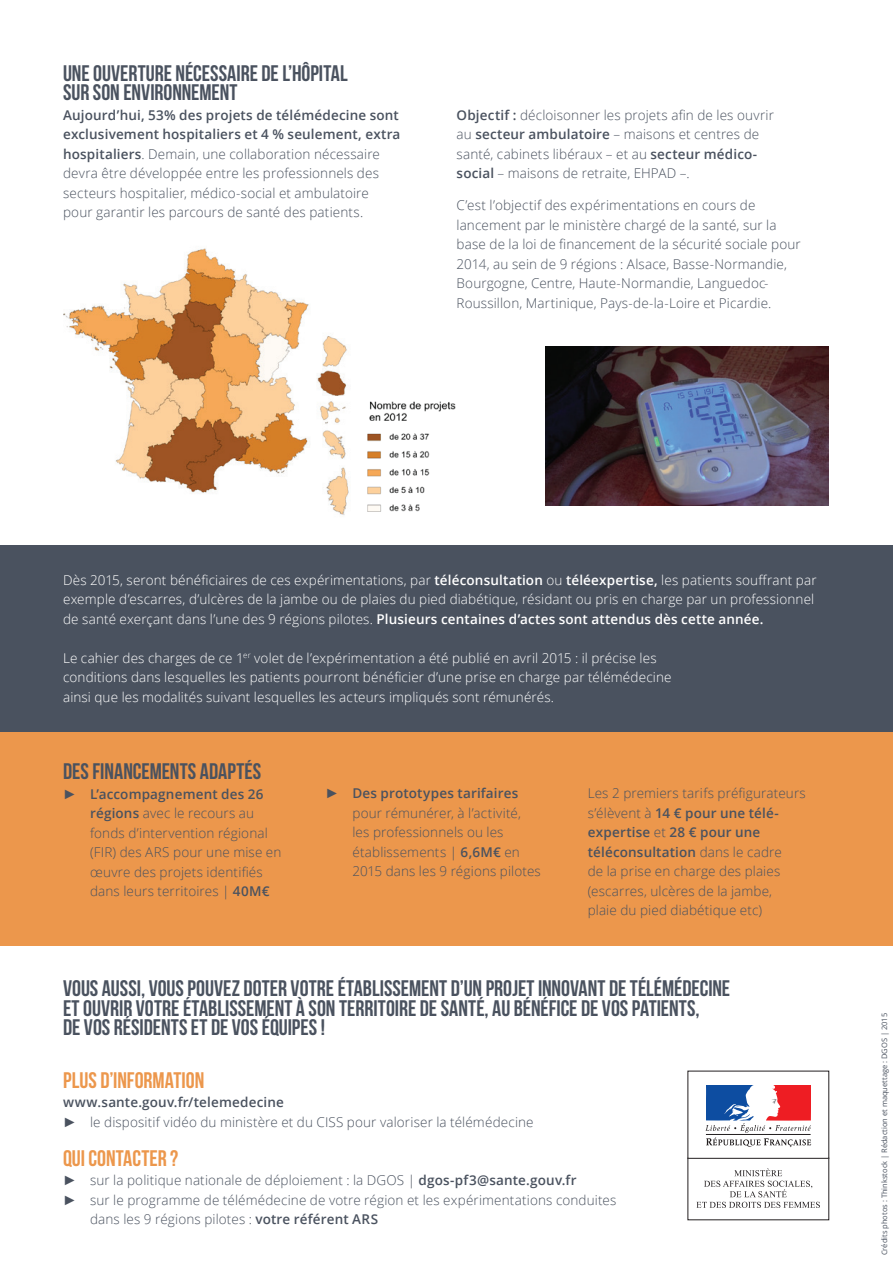
<style>
.page{position:relative;width:893px;height:1263px;background:#fff}
.page>*{position:absolute;margin:0;border:0;box-sizing:border-box;transform-origin:0 0}
.t1{font:22.5px/19.5px "Bebas Neue";color:#4a525f}
.t2{font:22.5px "Bebas Neue";color:#ec974c}
.t3{font:300 13.5px/19.5px "Open Sans";letter-spacing:.01em;color:#4a525f}
.t4{font:300 13.5px/19.5px "Open Sans";letter-spacing:.01em;color:#fff}
.t5{font:7.5px "Open Sans";color:#4a525f}
.s1{font-weight:600}
.s2{font-family:"Arial";font-weight:400}
</style>
<div class="page">
<div style="left:0;top:545px;width:893px;height:193px;background:#4a525f"></div>
<div style="left:0;top:732px;width:893px;height:214px;background:#ec974c"></div>
<div style="left:687px;top:1071px;width:142px;height:88px;border:1px solid #231f20"></div>
<svg style="left:705px;top:1085px;width:106px;height:62px"></svg>
<svg style="left:696px;top:1168px;width:124px;height:40px"></svg>
<img style="left:63px;top:248px;width:286px;height:267px">
<img style="left:367px;top:401px;width:89px;height:111px">
<img style="left:545px;top:346px;width:284px;height:160px">
<h1 class="t1" style="left:63px;top:63px;width:286px">UNE OUVERTURE NÉCESSAIRE DE L’HÔPITAL<br>SUR SON ENVIRONNEMENT</h1>
<p class="t3" style="left:63px;top:105px;width:339px"><span class="s1">Aujourd’hui, 53% des projets de télémédecine sont exclusivement hospitaliers et 4 % seulement, extra hospitaliers</span>. Demain, une collaboration nécessaire devra être développée entre les professionnels des secteurs hospitalier, médico-social et ambulatoire pour garantir les parcours de santé des patients.</p>
<p class="t3" style="left:457px;top:105px;width:319px"><span class="s1">Objectif :</span> décloisonner les projets afin de les ouvrir au <span class="s1">secteur ambulatoire</span> – maisons et centres de santé, cabinets libéraux – et au <span class="s1">secteur médico&shy;social</span> – maisons de retraite, EHPAD –.</p>
<p class="t3" style="left:457px;top:195px;width:346px">C’est l’objectif des expérimentations en cours de lancement par le ministère chargé de la santé, sur la base de la loi de financement de la sécurité sociale pour 2014, au sein de 9 régions : Alsace, Basse-Normandie, Bourgogne, Centre, Haute-Normandie, Languedoc-Roussillon, Martinique, Pays-de-la-Loire et Picardie.</p>
<p class="t4" style="left:63px;top:570px;width:755px">Dès 2015, seront bénéficiaires de ces expérimentations, par <span class="s1">téléconsultation</span> ou <span class="s1">téléexpertise,</span> les patients souffrant par exemple d’escarres, d’ulcères de la jambe ou de plaies du pied diabétique, résidant ou pris en charge par un professionnel de santé exerçant dans l’une des 9 régions pilotes. <span class="s1">Plusieurs centaines d’actes sont attendus dès cette année.</span></p>
<p class="t4" style="left:63px;top:648px;width:610px">Le cahier des charges de ce 1<sup>er</sup> volet de l’expérimentation a été publié en avril 2015 : il précise les conditions dans lesquelles les patients pourront bénéficier d’une prise en charge par télémédecine ainsi que les modalités suivant lesquelles les acteurs impliqués sont rémunérés.</p>
<h1 class="t1" style="left:63px;top:761px;width:200px">DES FINANCEMENTS ADAPTÉS</h1>
<p class="t3" style="left:90px;top:784px;width:193px;text-indent:-27px"><span class="s2">►</span> <span class="s1">L’accompagnement des 26 régions</span> avec le recours au fonds d’intervention régional (FIR) des ARS pour une mise en œuvre des projets identifiés dans leurs territoires | <span class="s1">40M€</span></p>
<p class="t3" style="left:352px;top:783px;width:190px;text-indent:-27px"><span class="s2">►</span> <span class="s1">Des prototypes tarifaires </span>pour rémunérer, à l’activité, les professionnels ou les établissements | <span class="s1">6,6M€</span> en<br>2015 dans les 9 régions pilotes</p>
<p class="t3" style="left:588px;top:783px;width:220px">Les 2 premiers tarifs préfigurateurs s’élèvent à <span class="s1">14 € pour une télé&shy;expertise</span> et <span class="s1">28 € pour une téléconsultation</span> dans le cadre<br>de la prise en charge des plaies (escarres, ulcères de la jambe,<br>plaie du pied diabétique etc)</p>
<h1 class="t1" style="left:63px;top:978px;width:669px">VOUS AUSSI, VOUS POUVEZ DOTER VOTRE ÉTABLISSEMENT D’UN PROJET INNOVANT DE TÉLÉMÉDECINE<br>ET OUVRIR VOTRE ÉTABLISSEMENT À SON TERRITOIRE DE SANTÉ, AU BÉNÉFICE DE VOS PATIENTS,<br>DE VOS RÉSIDENTS ET DE VOS ÉQUIPES !</h1>
<h1 class="t2" style="left:63px;top:1067px;width:143px">PLUS D’INFORMATION</h1>
<p class="t3" style="left:63px;top:1092px;width:472px"><span class="s1">www.sante.gouv.fr/telemedecine<br></span><span class="s2">►</span> le dispositif vidéo du ministère et du CISS pour valoriser la télémédecine</p>
<h1 class="t2" style="left:63px;top:1145px;width:117px">QUI CONTACTER ?</h1>
<p class="t3" style="left:63px;top:1170px;width:515px"><span class="s2">►</span> sur la politique nationale de déploiement : la DGOS | <span class="s1">dgos-pf3@sante.gouv.fr</span></p>
<p class="t3" style="left:63px;top:1189px;width:555px"><span class="s2">►</span> sur le programme de télémédecine de votre région et les expérimentations conduites</p>
<p class="t3" style="left:90px;top:1209px;width:289px">dans les 9 régions pilotes : <span class="s1">votre référent ARS</span></p>
<p class="t5" style="left:879px;top:1255px;width:244px;rotate:-90deg">Crédits photos : Thinkstock | Rédaction et maquettage : DGOS | 2015</p>
</div>
